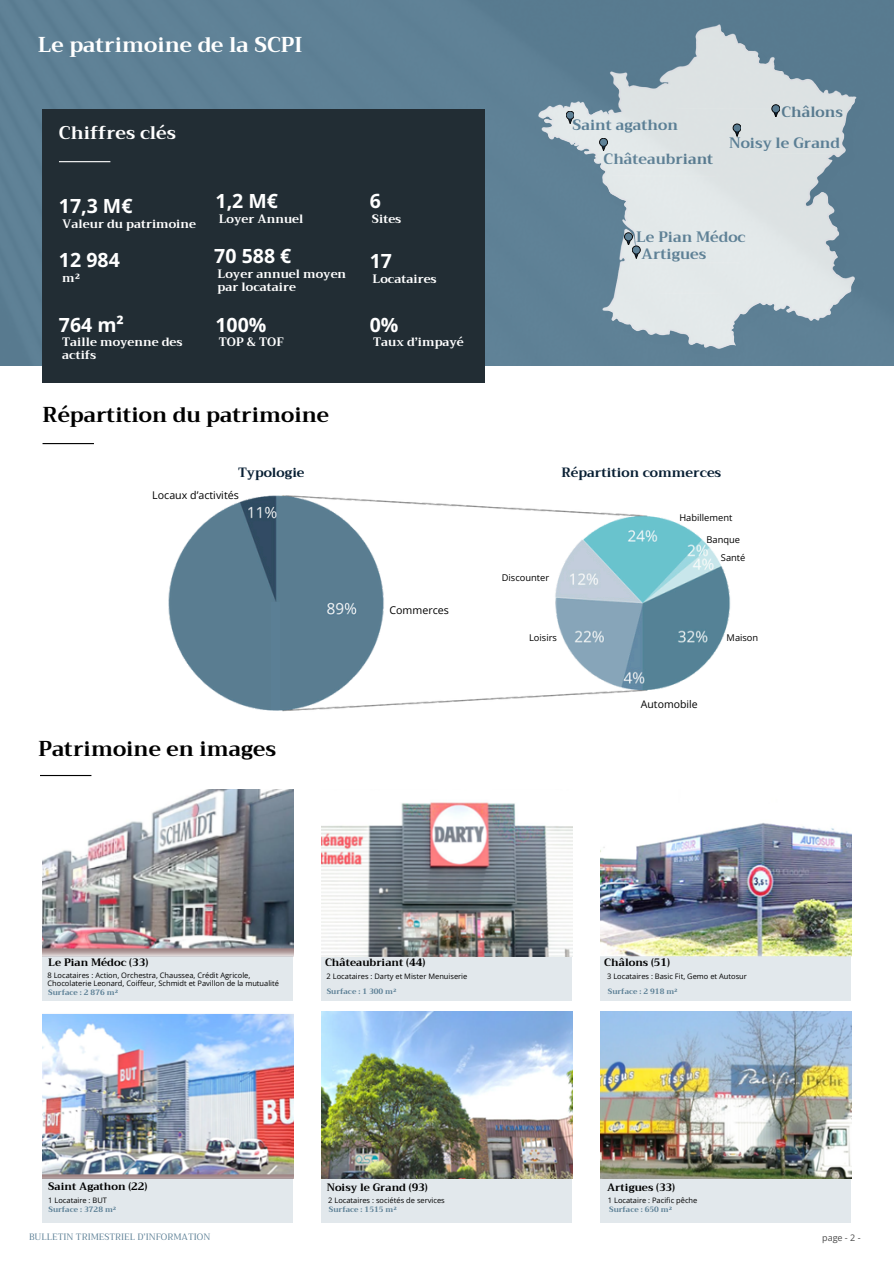
<style>
.page{position:relative;width:894px;height:1264px;background:#fff}
.page>*{position:absolute;margin:0;border:0;box-sizing:border-box;transform-origin:0 0}
.t1{font:700 21px "Trirong";color:#000}
.t2{font:700 21px "Trirong";color:#fff}
.t3{font:700 19.5px "Open Sans";color:#fff}
.t4{font:700 18px "Trirong";color:#fff}
.t5{font:700 14.7px "Trirong";color:#5b7f95}
.t6{font:700 13.05px "Trirong";color:#081f33}
.t7{font:700 12px/12.9px "Trirong";color:#fff}
.t8{font:10.65px "Open Sans";color:#000}
.t9{font:700 10.5px "Trirong";color:#000}
.t10{font:10.5px "Open Sans";color:#000}
.t11{font:9.3px "Open Sans";color:#000}
.t12{font:9px "Trirong";color:#5b7f95}
.t13{font:9px "Open Sans";color:#4a4a4a}
.t14{font:7.5px/8.1px "Open Sans";color:#000}
.t15{font:700 7.5px "Trirong";color:#5b7f95}
</style>
<div class="page">
<div style="left:42px;top:955px;width:251px;height:45px;background:#e2e8ec"></div>
<img style="left:42px;top:789px;width:251px;height:167px">
<img style="left:168px;top:495px;width:563px;height:217px">
<img style="left:0;top:0;width:893px;height:366px">
<div style="left:42px;top:109px;width:443px;height:273px;background:#222d34"></div>
<hr style="left:43px;top:443px;width:51px;height:1px;background:#000">
<hr style="left:40px;top:775px;width:51px;height:1px;background:#000">
<hr style="left:59px;top:161px;width:51px;height:1px;background:#fff">
<div style="left:321px;top:955px;width:251px;height:45px;background:#e2e8ec"></div>
<img style="left:321px;top:802px;width:251px;height:154px">
<div style="left:600px;top:955px;width:250px;height:45px;background:#e2e8ec"></div>
<img style="left:600px;top:823px;width:251px;height:133px">
<div style="left:43px;top:1177px;width:250px;height:45px;background:#e2e8ec"></div>
<img style="left:43px;top:1014px;width:250px;height:164px">
<div style="left:321px;top:1177px;width:251px;height:45px;background:#e2e8ec"></div>
<img style="left:321px;top:1011px;width:251px;height:167px">
<div style="left:600px;top:1177px;width:250px;height:45px;background:#e2e8ec"></div>
<img style="left:600px;top:1011px;width:251px;height:167px">
<div style="left:271px;top:602px;width:9px;height:108px;background:#5b7f95"></div>
<h1 class="t2" style="left:38px;top:32px;width:266px">Le patrimoine de la SCPI</h1>
<p class="t5" style="left:781px;top:104px;width:63px">Châlons</p>
<p class="t4" style="left:59px;top:122px;width:119px">Chiffres clés</p>
<p class="t5" style="left:572px;top:116px;width:107px">Saint agathon</p>
<h2 class="t5" style="left:603px;top:150px;width:111px">Châteaubriant</h2>
<p class="t5" style="left:729px;top:134px;width:112px">Noisy le Grand</p>
<h2 class="t3" style="left:59px;top:192px;width:75px">17,3 M€</h2>
<h6 class="t7" style="left:62px;top:217px;width:135px">Valeur du patrimoine</h6>
<p class="t3" style="left:215px;top:187px;width:64px">1,2 M€</p>
<h6 class="t7" style="left:218px;top:212px;width:86px">Loyer Annuel</h6>
<p class="t3" style="left:369px;top:187px;width:13px">6</p>
<p class="t7" style="left:372px;top:212px;width:31px">Sites</p>
<h4 class="t3" style="left:59px;top:246px;width:62px">12 984</h4>
<p class="t7" style="left:62px;top:271px;width:19px">m²</p>
<h4 class="t3" style="left:214px;top:242px;width:78px">70 588 €</h4>
<p class="t7" style="left:217px;top:268px;width:130px">Loyer annuel moyen par locataire</p>
<h4 class="t3" style="left:369px;top:247px;width:24px">17</h4>
<p class="t7" style="left:372px;top:272px;width:66px">Locataires</p>
<p class="t5" style="left:636px;top:228px;width:111px">Le Pian Médoc</p>
<h6 class="t5" style="left:641px;top:245px;width:66px">Artigues</h6>
<p class="t3" style="left:59px;top:311px;width:67px">764 m²</p>
<h4 class="t3" style="left:215px;top:311px;width:52px">100%</h4>
<h4 class="t3" style="left:369px;top:311px;width:30px">0%</h4>
<p class="t7" style="left:62px;top:336px;width:122px">Taille moyenne des actifs</p>
<p class="t7" style="left:219px;top:336px;width:66px">TOP &amp; TOF</p>
<p class="t7" style="left:373px;top:336px;width:92px">Taux d’impayé</p>
<h6 class="t1" style="left:43px;top:402px;width:288px">Répartition du patrimoine</h6>
<p class="t6" style="left:238px;top:464px;width:68px">Typologie</p>
<p class="t6" style="left:561px;top:464px;width:161px">Répartition commerces</p>
<h2 class="t8" style="left:152px;top:487px;width:88px">Locaux d’activités</h2>
<p class="t11" style="left:679px;top:511px;width:54px">Habillement</p>
<p class="t11" style="left:706px;top:532px;width:35px">Banque</p>
<p class="t11" style="left:720px;top:551px;width:26px">Santé</p>
<p class="t11" style="left:501px;top:571px;width:49px">Discounter</p>
<p class="t8" style="left:389px;top:602px;width:61px">Commerces</p>
<p class="t11" style="left:529px;top:631px;width:29px">Loisirs</p>
<p class="t11" style="left:726px;top:631px;width:33px">Maison</p>
<p class="t10" style="left:640px;top:696px;width:58px">Automobile</p>
<p class="t1" style="left:38px;top:736px;width:239px">Patrimoine en images</p>
<p class="t9" style="left:48px;top:956px;width:101px">Le Pian Médoc (33)</p>
<h4 class="t14" style="left:47px;top:971px;width:233px">8 Locataires : Action, Orchestra, Chaussea, Crédit Agricole,<br>Chocolaterie Leonard, Coiffeur, Schmidt et Pavillon de la mutualité</h4>
<h3 class="t15" style="left:48px;top:987px;width:71px">Surface : 2 876 m²</h3>
<h1 class="t9" style="left:325px;top:956px;width:102px">Châteaubriant (44)</h1>
<h6 class="t14" style="left:326px;top:972px;width:142px">2 Locataires : Darty et Mister Menuiserie</h6>
<h2 class="t15" style="left:326px;top:987px;width:71px">Surface : 1 300 m²</h2>
<h2 class="t9" style="left:48px;top:1179px;width:100px">Saint Agathon (22)</h2>
<h6 class="t14" style="left:48px;top:1195px;width:60px">1 Locataire : BUT</h6>
<h2 class="t15" style="left:48px;top:1205px;width:69px">Surface : 3728 m²</h2>
<h5 class="t9" style="left:326px;top:1181px;width:102px">Noisy le Grand (93)</h5>
<h2 class="t14" style="left:328px;top:1195px;width:118px">2 Locataires : sociétés de services</h2>
<p class="t15" style="left:329px;top:1205px;width:69px">Surface : 1515 m²</p>
<h6 class="t9" style="left:604px;top:956px;width:67px">Châlons (51)</h6>
<h2 class="t14" style="left:607px;top:972px;width:141px">3 Locataires : Basic Fit, Gemo et Autosur</h2>
<h6 class="t15" style="left:607px;top:986px;width:71px">Surface : 2 918 m²</h6>
<h6 class="t9" style="left:607px;top:1181px;width:69px">Artigues (33)</h6>
<h6 class="t14" style="left:607px;top:1195px;width:91px">1 Locataire : Pacific pêche</h6>
<p class="t15" style="left:609px;top:1205px;width:65px">Surface : 650 m²</p>
<p class="t12" style="left:29px;top:1231px;width:183px">BULLETIN TRIMESTRIEL D’INFORMATION</p>
<p class="t13" style="left:822px;top:1231px;width:40px">page - 2 -</p>
</div>
